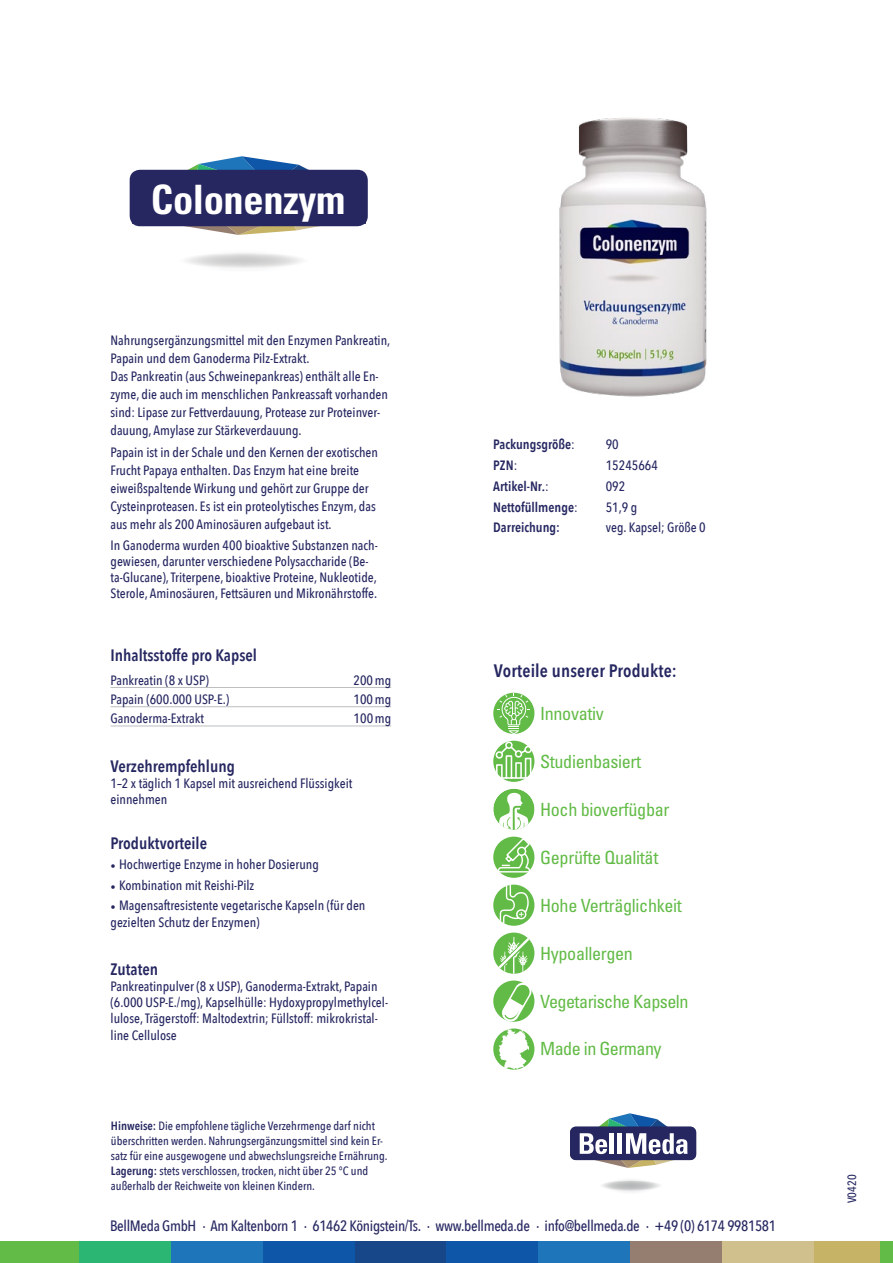
<style>
.page{position:relative;width:893px;height:1263px;background:#fff}
.page>*{position:absolute;margin:0;border:0;box-sizing:border-box;transform-origin:0 0}
.t1{font:700 condensed 40.5px "Univers LT";letter-spacing:-.01em;color:#fff}
.t2{font:condensed 18.15px "Univers LT";letter-spacing:-.02em;color:#62bb46}
.t3{font:600 18px "Avenir Next Condensed";letter-spacing:.01em;color:#262761}
.t4{font:600 16.5px "Avenir Next Condensed";color:#262761}
.t5{font:500 15px "Avenir Next Condensed";letter-spacing:-.02em;color:#262761}
.t6{font:500 13.5px/18px "Avenir Next Condensed";color:#262761}
.t7{font:600 13.5px "Avenir Next Condensed";color:#262761}
.t8{font:500 12px/15px "Avenir Next Condensed";color:#262761}
.s1{font-family:"Minion Pro";font-weight:400}
.s2{font-weight:600}
.s3{font-weight:500}
</style>
<div class="page">
<div style="left:0;top:1242px;width:79px;height:21px;background:#62bb46"></div>
<div style="left:79px;top:1242px;width:92px;height:21px;background:#2bb673"></div>
<div style="left:171px;top:1242px;width:92px;height:21px;background:#1e75ba"></div>
<div style="left:263px;top:1242px;width:92px;height:21px;background:#0e56a7"></div>
<div style="left:355px;top:1242px;width:91px;height:21px;background:#174788"></div>
<div style="left:446px;top:1242px;width:92px;height:21px;background:#0e56a7"></div>
<div style="left:538px;top:1242px;width:92px;height:21px;background:#1e75ba"></div>
<div style="left:630px;top:1242px;width:92px;height:21px;background:#957e70"></div>
<div style="left:722px;top:1242px;width:92px;height:21px;background:#cfc08e"></div>
<div style="left:814px;top:1242px;width:79px;height:21px;background:#c6b365"></div>
<div style="left:601px;top:1177px;width:59px;height:17px;background:#fbfbfc;border-radius:50%"></div>
<svg style="left:598px;top:1180px;width:65px;height:11px"></svg>
<div style="left:570px;top:1127px;width:126px;height:33px;background:#262761;border-radius:6px"></div>
<svg style="left:580px;top:1113px;width:107px;height:55px"></svg>
<div style="left:880px;top:1242px;width:13px;height:21px;background:#62bb46"></div>
<svg style="left:493px;top:1028px;width:41px;height:42px"></svg>
<div style="left:493px;top:932px;width:41px;height:42px;background:#62bb46;border-radius:50%"></div>
<svg style="left:498px;top:937px;width:31px;height:37px"></svg>
<div style="left:493px;top:885px;width:41px;height:41px;background:#62bb46;border-radius:50%"></div>
<svg style="left:500px;top:885px;width:29px;height:38px"></svg>
<div style="left:493px;top:693px;width:41px;height:41px;background:#62bb46;border-radius:50%"></div>
<svg style="left:497px;top:693px;width:33px;height:41px"></svg>
<div style="left:493px;top:837px;width:41px;height:41px;background:#62bb46;border-radius:50%"></div>
<svg style="left:497px;top:836px;width:34px;height:37px"></svg>
<svg style="left:493px;top:980px;width:41px;height:42px"></svg>
<svg style="left:499px;top:981px;width:34px;height:89px"></svg>
<div style="left:493px;top:741px;width:41px;height:41px;background:#62bb46;border-radius:50%"></div>
<svg style="left:493px;top:741px;width:41px;height:38px"></svg>
<div style="left:493px;top:789px;width:41px;height:41px;background:#62bb46;border-radius:50%"></div>
<svg style="left:499px;top:793px;width:29px;height:37px"></svg>
<hr style="left:111px;top:687px;width:280px;height:1px;background:#bcbec0">
<hr style="left:111px;top:706px;width:280px;height:1px;background:#bcbec0">
<hr style="left:111px;top:726px;width:280px;height:1px;background:#bcbec0">
<svg style="left:132px;top:156px;width:233px;height:79px"></svg>
<div style="left:130px;top:170px;width:238px;height:56px;background:#262761;border-radius:10px"></div>
<img style="left:559px;top:118px;width:148px;height:279px">
<h1 class="t1" style="left:151px;top:175px;width:196px">Colonenzym</h1>
<p class="t6" style="left:111px;top:331px;width:281px">Nahrungsergänzungsmittel mit den Enzymen Pankreatin, Papain und dem Ganoderma Pilz-Extrakt.<br>Das Pankreatin (aus Schweinepankreas) enthält alle En&shy;zyme, die auch im menschlichen Pankreassaft vorhanden sind: Lipase zur Fettverdauung, Protease zur Proteinver&shy;dauung, Amylase zur Stärkeverdauung.</p>
<p class="t6" style="left:111px;top:444px;width:269px">Papain ist in der Schale und den Kernen der exotischen Frucht Papaya enthalten. Das Enzym hat eine breite eiweißspaltende Wirkung und gehört zur Gruppe der Cysteinproteasen. Es ist ein proteolytisches Enzym, das aus mehr als 200 Aminosäuren aufgebaut ist.</p>
<p class="t6" style="left:111px;top:537px;width:269px;line-height:16.2px">In Ganoderma wurden 400 bioaktive Substanzen nach&shy;gewiesen, darunter verschiedene Polysaccharide (Be&shy;ta-Glucane), Triterpene, bioaktive Proteine, Nukleotide, Sterole, Aminosäuren, Fettsäuren und Mikronährstoffe.</p>
<p class="t4" style="left:111px;top:641px;width:148px">Inhaltsstoffe pro Kapsel</p>
<p class="t6" style="left:111px;top:671px;width:100px">Pankreatin (8 x USP)</p>
<p class="t6" style="left:354px;top:671px;width:39px">200mg</p>
<p class="t6" style="left:111px;top:690px;width:120px">Papain (600.000 USP-E.)</p>
<p class="t6" style="left:354px;top:690px;width:39px">100mg</p>
<p class="t6" style="left:111px;top:710px;width:95px">Ganoderma-Extrakt</p>
<p class="t6" style="left:354px;top:710px;width:39px">100mg</p>
<p class="t4" style="left:111px;top:751px;width:126px">Verzehrempfehlung</p>
<p class="t6" style="left:111px;top:775px;width:243px;line-height:16.2px">1–2 x täglich 1 Kapsel mit ausreichend Flüssigkeit einnehmen</p>
<p class="t4" style="left:111px;top:829px;width:98px">Produktvorteile</p>
<p class="t6" style="left:111px;top:855px;width:210px"><span class="s1">•</span> Hochwertige Enzyme in hoher Dosierung</p>
<p class="t6" style="left:111px;top:876px;width:145px"><span class="s1">•</span> Kombination mit Reishi-Pilz</p>
<p class="t6" style="left:111px;top:897px;width:256px;line-height:16.5px"><span class="s1">•</span> Magensaftresistente vegetarische Kapseln (für den gezielten Schutz der Enzymen)</p>
<p class="t4" style="left:111px;top:955px;width:49px">Zutaten</p>
<p class="t6" style="left:111px;top:978px;width:279px;line-height:16.2px">Pankreatinpulver (8 x USP), Ganoderma-Extrakt, Papain (6.000 USP-E./mg), Kapselhülle: Hydoxypropylmethylcel&shy;lulose, Trägerstoff: Maltodextrin; Füllstoff: mikrokristal&shy;line Cellulose</p>
<p class="t8" style="left:111px;top:1118px;width:278px"><span class="s2">Hinweise:</span> Die empfohlene tägliche Verzehrmenge darf nicht überschritten werden. Nahrungsergänzungsmittel sind kein Er&shy;satz für eine ausgewogene und abwechslungsreiche Ernährung.<br><span class="s2">Lagerung:</span> stets verschlossen, trocken, nicht über 25 °C und außerhalb der Reichweite von kleinen Kindern.</p>
<p class="t7" style="left:493px;top:433px;width:83px">Packungsgröße<span class="s3">:</span></p>
<p class="t6" style="left:606px;top:436px;width:15px">90</p>
<p class="t7" style="left:493px;top:454px;width:26px">PZN<span class="s3">:</span></p>
<p class="t6" style="left:606px;top:456px;width:54px">15245664</p>
<p class="t7" style="left:493px;top:474px;width:57px">Artikel-Nr.<span class="s3">:</span></p>
<p class="t6" style="left:606px;top:477px;width:21px">092</p>
<p class="t7" style="left:493px;top:495px;width:86px">Nettofüllmenge<span class="s3">:</span></p>
<p class="t6" style="left:606px;top:498px;width:33px">51,9 g</p>
<p class="t7" style="left:493px;top:516px;width:68px">Darreichung:</p>
<p class="t6" style="left:606px;top:519px;width:101px">veg. Kapsel; Größe 0</p>
<h3 class="t3" style="left:494px;top:655px;width:185px">Vorteile unserer Produkte:</h3>
<h2 class="t2" style="left:540px;top:702px;width:65px">Innovativ</h2>
<h2 class="t2" style="left:540px;top:750px;width:103px">Studienbasiert</h2>
<h2 class="t2" style="left:540px;top:798px;width:131px">Hoch bioverfügbar</h2>
<h2 class="t2" style="left:540px;top:846px;width:120px">Geprüfte Qualität</h2>
<h2 class="t2" style="left:540px;top:894px;width:143px">Hohe Verträglichkeit</h2>
<h2 class="t2" style="left:540px;top:942px;width:94px">Hypoallergen</h2>
<h2 class="t2" style="left:540px;top:990px;width:150px">Vegetarische Kapseln</h2>
<h2 class="t2" style="left:540px;top:1037px;width:123px">Made in Germany</h2>
<p class="t5" style="left:110px;top:1216px;width:668px">BellMeda GmbH · Am Kaltenborn 1 · 61462 Königstein/Ts. · www.bellmeda.de · info@bellmeda.de · +49 (0) 6174 9981581</p>
<p class="t8" style="left:845px;top:1203px;width:30px;rotate:-90deg">V0420</p>
</div>
